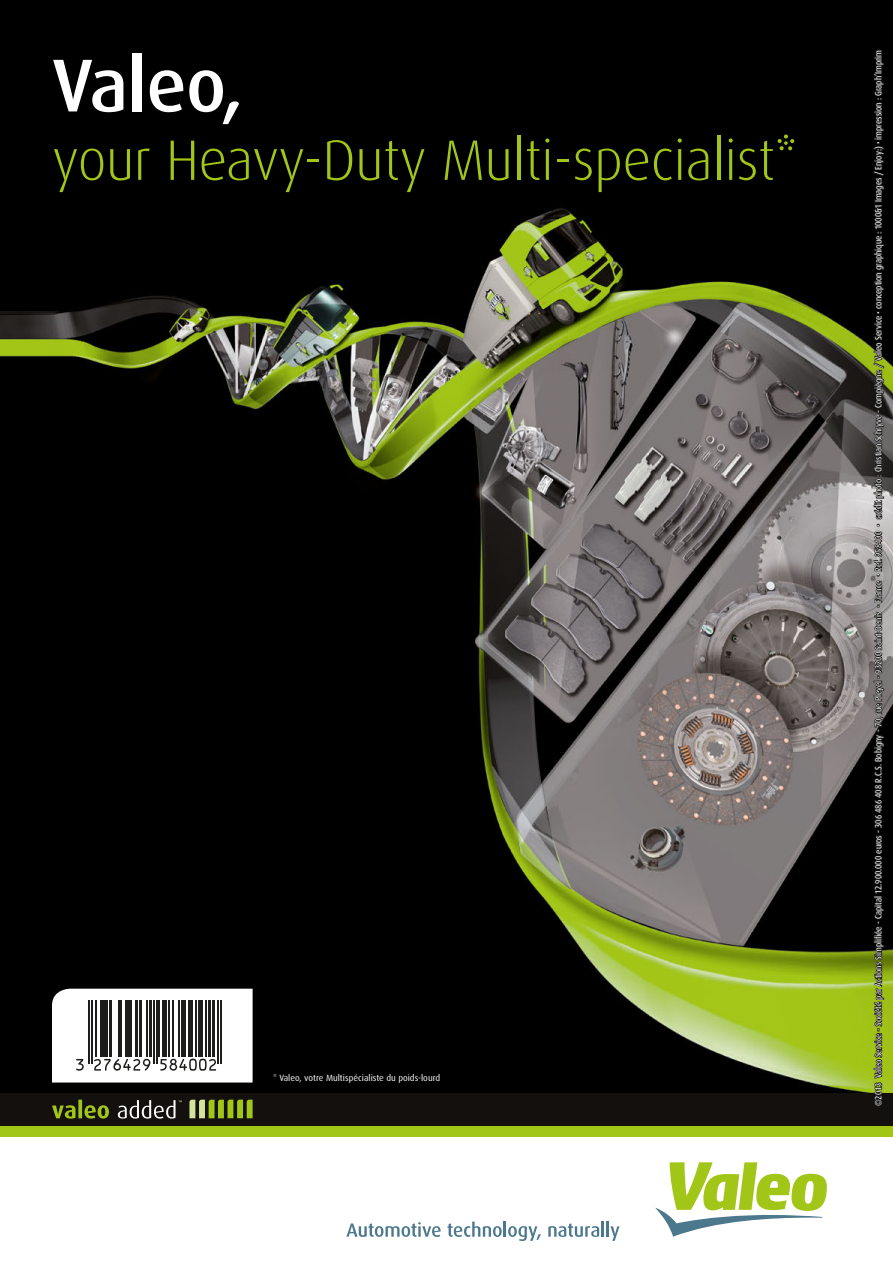
<style>
.page{position:relative;width:893px;height:1263px;background:#fff}
.page>*{position:absolute;margin:0;border:0;box-sizing:border-box;transform-origin:0 0}
.t1{font:500 75px "Dax";letter-spacing:-.01em;color:#fff}
.t2{font:300 57px "Dax";letter-spacing:-.01em;color:#a2c617}
.paragraphe_1{font:9px "Dax";color:#fff;scale:.9 1}
.paragraphe_1-2{font:9px "Dax";color:#fff}
.s1{font-family:"Dax Pro"}
</style>
<div class="page">
<img style="left:0;top:0;width:893px;height:1093px">
<div style="left:0;top:1125px;width:893px;height:12px;background:#a2c617"></div>
<div style="left:0;top:1093px;width:893px;height:32px;background:#13100d"></div>
<svg style="left:655px;top:1162px;width:172px;height:74px"></svg>
<svg style="left:346px;top:1222px;width:95px;height:15px"></svg>
<svg style="left:447px;top:1221px;width:94px;height:20px"></svg>
<svg style="left:548px;top:1221px;width:56px;height:16px"></svg>
<hr style="left:606px;top:1221px;width:3px;height:16px;background:#4b788c">
<svg style="left:610px;top:1226px;width:9px;height:15px"></svg>
<svg style="left:52px;top:1105px;width:24px;height:13px"></svg>
<svg style="left:78px;top:1100px;width:4px;height:18px"></svg>
<svg style="left:85px;top:1105px;width:24px;height:13px"></svg>
<svg style="left:118px;top:1100px;width:64px;height:18px"></svg>
<svg style="left:189px;top:1099px;width:64px;height:19px"></svg>
<svg style="left:872px;top:49px;width:13px;height:1057px;background:#333526"></svg>
<svg style="left:52px;top:989px;width:201px;height:93px"></svg>
<hr style="left:208px;top:1000px;width:3px;height:57px;background:#1d1d1b">
<hr style="left:212px;top:1000px;width:3px;height:57px;background:#1d1d1b">
<hr style="left:218px;top:1000px;width:1px;height:64px;background:#1d1d1b">
<hr style="left:220px;top:1000px;width:2px;height:64px;background:#1d1d1b">
<p class="t1" style="left:52px;top:44px;width:193px">Valeo,</p>
<p class="t2" style="left:52px;top:129px;width:747px">your Heavy-Duty Multi-specialist*</p>
<p class="paragraphe_1-2" style="left:273px;top:1073px;width:169px">* Valeo, votre Multispécialiste du poids-lourd</p>
<p class="paragraphe_1" style="left:873px;top:1106px;width:1175px;rotate:-90deg">©2013 Valeo Service - Société par Actions Simplifiée - Capital 12.900.000 euros - 306 486 408 R.C.S. Bobigny - 70, rue Pleyel - 93200 Saint-Denis - France • Ref. 958400 • crédit photo : Christian Schryve - Compiègne / <span class="s1">Valeo Service</span> • <span class="s1">conception graphique : 1000&amp;1 Images / Enjoy:)</span> • <span class="s1">impression : Graph’Imprim</span></p>
</div>
